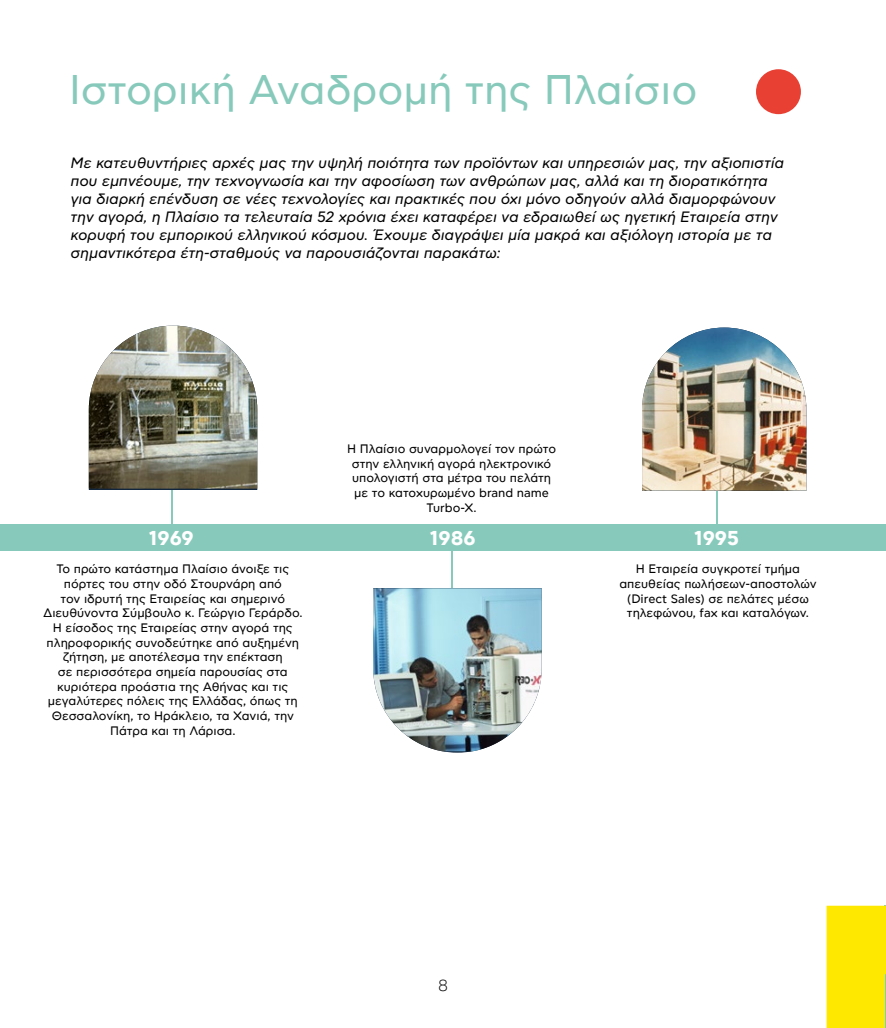
<style>
.page{position:relative;width:886px;height:1028px;background:#fff}
.page>*{position:absolute;margin:0;border:0;box-sizing:border-box;transform-origin:0 0}
.t1{font:41.25px "CF Asty Plaisio";color:#87cabb}
.t2{font:700 20px "CF Asty Plaisio";color:#fff}
.t3{font:300 16.25px "CF Asty Plaisio";color:#000}
.t4{font:italic 15px/18px "CF Asty Plaisio";color:#000}
.t5{font:12.25px/14.6px "CF Asty Plaisio";color:#000;text-align:center}
</style>
<div class="page">
<div style="left:0;top:524px;width:886px;height:27px;background:#87cabb"></div>
<hr style="left:171px;top:489px;width:2px;height:40px;background:#87cabb">
<hr style="left:451px;top:551px;width:1px;height:40px;background:#87cabb">
<hr style="left:716px;top:489px;width:2px;height:40px;background:#87cabb">
<img style="left:89px;top:325px;width:168px;height:163px">
<img style="left:642px;top:327px;width:164px;height:163px">
<img style="left:373px;top:588px;width:169px;height:163px">
<div style="left:756px;top:69px;width:45px;height:45px;background:#e84133;border-radius:50%"></div>
<div style="left:826px;top:905px;width:60px;height:123px;background:#ffe800"></div>
<h1 class="t1" style="left:69px;top:66px;width:630px">Ιστορική Αναδρομή της Πλαίσιο</h1>
<p class="t4" style="left:71px;top:154px;width:715px">Με κατευθυντήριες αρχές μας την υψηλή ποιότητα των προϊόντων και υπηρεσιών μας, την αξιοπιστία που εμπνέουμε, την τεχνογνωσία και την αφοσίωση των ανθρώπων μας, αλλά και τη διορατικότητα για διαρκή επένδυση σε νέες τεχνολογίες και πρακτικές που όχι μόνο οδηγούν αλλά διαμορφώνουν την αγορά, η Πλαίσιο τα τελευταία 52 χρόνια έχει καταφέρει να εδραιωθεί ως ηγετική Εταιρεία στην κορυφή του εμπορικού ελληνικού κόσμου. Έxουμε διαγράψει μία μακρά και αξιόλογη ιστορία με τα σημαντικότερα έτη-σταθμούς να παρουσιάζονται παρακάτω:</p>
<p class="t5" style="left:347px;top:442px;width:210px">Η Πλαίσιο συναρμολογεί τον πρώτο στην ελληνική αγορά ηλεκτρονικό υπολογιστή στα μέτρα του πελάτη με το κατοχυρωμένο brand name<br>Turbo-X.</p>
<h2 class="t2" style="left:149px;top:526px;width:46px">1969</h2>
<h2 class="t2" style="left:430px;top:526px;width:47px">1986</h2>
<h2 class="t2" style="left:694px;top:526px;width:47px">1995</h2>
<p class="t5" style="left:43px;top:562px;width:261px">Το πρώτο κατάστημα Πλαίσιο άνοιξε τις πόρτες του στην οδό Στουρνάρη από<br>τον ιδρυτή της Εταιρείας και σημερινό Διευθύνοντα Σύμβουλο κ. Γεώργιο Γεράρδο.<br>Η είσοδος της Εταιρείας στην αγορά της πληροφορικής συνοδεύτηκε από αυξημένη ζήτηση, με αποτέλεσμα την επέκταση<br>σε περισσότερα σημεία παρουσίας στα κυριότερα προάστια της Αθήνας και τις μεγαλύτερες πόλεις της Ελλάδας, όπως τη Θεσσαλονίκη, το Ηράκλειο, τα Χανιά, την Πάτρα και τη Λάρισα.</p>
<p class="t5" style="left:619px;top:562px;width:199px">Η Εταιρεία συγκροτεί τμήμα απευθείας πωλήσεων-αποστολών (Direct Sales) σε πελάτες μέσω τηλεφώνου, fax και καταλόγων.</p>
<h3 class="t3" style="left:438px;top:976px;width:11px">8</h3>
</div>
